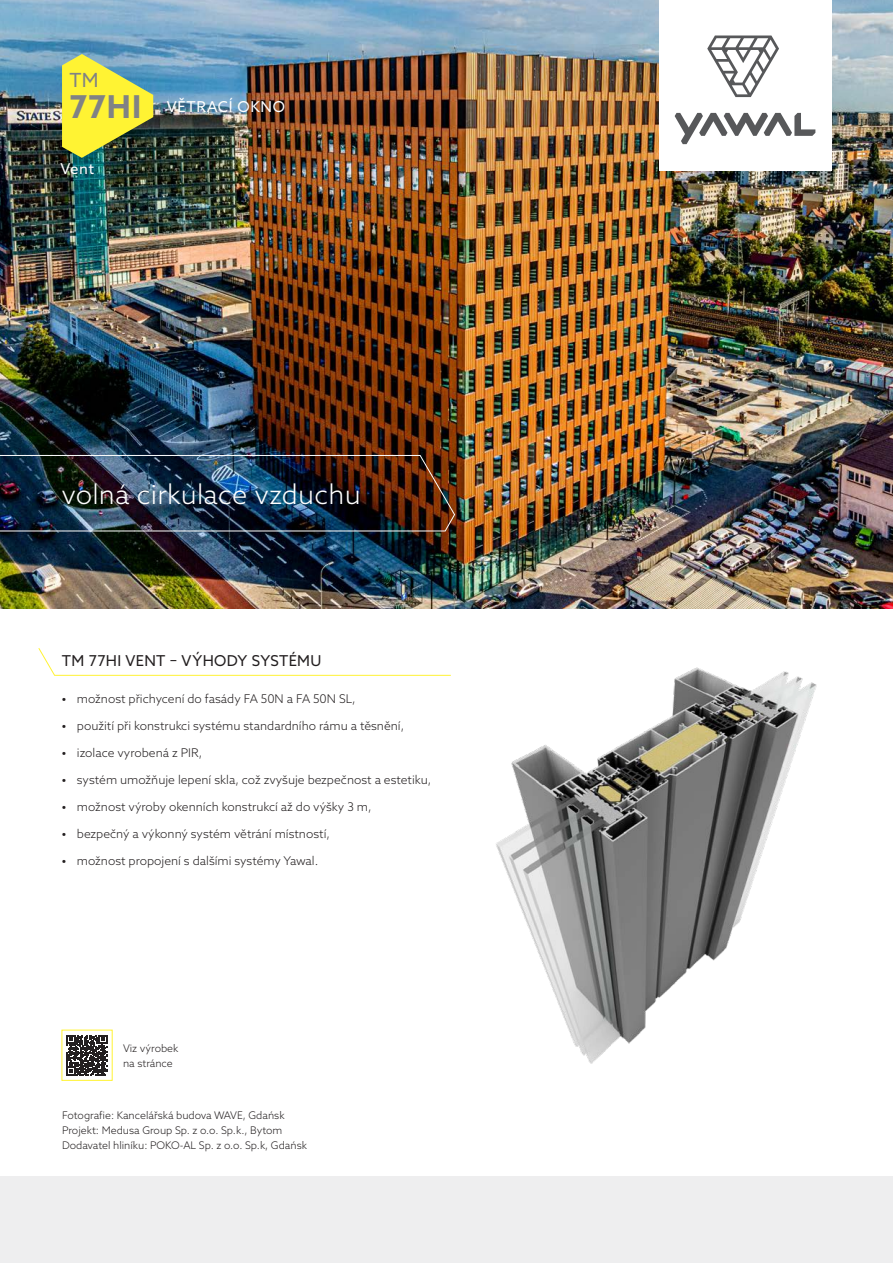
<style>
.page{position:relative;width:893px;height:1263px;background:#fff}
.page>*{position:absolute;margin:0;border:0;box-sizing:border-box;transform-origin:0 0}
.napis_w_ramce_na_obrazku{font:300 27px "Azo Sans";letter-spacing:.01em;color:#fff}
.t1{font:19.5px "Azo Sans";color:#808285}
.zalety_systemu{font:15px "Azo Sans";letter-spacing:.02em;color:#231f20}
.napis_obok_diamentu{font:15px "Azo Sans";letter-spacing:.05em;color:#fff}
.Podpis_pod_diamentem_szary{font:15px "Azo Sans";color:#fff}
.t2{font:300 12px "Azo Sans";color:#231f20}
.opis_zdjecia{font:300 10.5px/15px "Azo Sans";color:#231f20}
.s1{font-weight:700;font-size:31.5px;color:#808285}
.s2{font-weight:700}
</style>
<div class="page">
<img style="left:496px;top:667px;width:321px;height:397px">
<img style="left:0;top:0;width:893px;height:608px">
<div style="left:659px;top:0;width:172px;height:171px;background:#fff"></div>
<svg style="left:707px;top:36px;width:72px;height:61px"></svg>
<svg style="left:675px;top:113px;width:140px;height:31px"></svg>
<div style="left:0;top:1176px;width:893px;height:87px;background:#eeeeef"></div>
<svg style="left:38px;top:648px;width:413px;height:28px"></svg>
<svg style="left:62px;top:54px;width:91px;height:104px;background:#c1c64b"></svg>
<img style="left:0;top:455px;width:455px;height:77px">
<svg style="left:67px;top:1035px;width:40px;height:40px"></svg>
<h2 class="t1" style="left:69px;top:68px;width:31px">TM</h2>
<p class="napis_obok_diamentu" style="left:69px;top:97px;width:217px"><span class="s1">77HI</span> VĚTRACÍ OKNO</p>
<p class="Podpis_pod_diamentem_szary" style="left:60px;top:158px;width:35px">Vent</p>
<p class="napis_w_ramce_na_obrazku" style="left:62px;top:476px;width:301px">volná cirkulace vzduchu</p>
<p class="zalety_systemu" style="left:62px;top:651px;width:261px">TM 77HI VENT – VÝHODY SYSTÉMU</p>
<p class="t2" style="left:62px;top:691px;width:295px"><span class="s2">•</span> možnost přichycení do fasády FA 50N a FA 50N SL,</p>
<p class="t2" style="left:62px;top:718px;width:344px"><span class="s2">•</span> použití při konstrukci systému standardního rámu a těsnění,</p>
<p class="t2" style="left:62px;top:745px;width:142px"><span class="s2">•</span> izolace vyrobená z PIR,</p>
<p class="t2" style="left:62px;top:772px;width:371px"><span class="s2">•</span> systém umožňuje lepení skla, což zvyšuje bezpečnost a estetiku,</p>
<p class="t2" style="left:62px;top:799px;width:311px"><span class="s2">•</span> možnost výroby okenních konstrukcí až do výšky 3 m,</p>
<p class="t2" style="left:62px;top:826px;width:270px"><span class="s2">•</span> bezpečný a výkonný systém větrání místností,</p>
<p class="t2" style="left:62px;top:853px;width:258px"><span class="s2">•</span> možnost propojení s dalšími systémy Yawal.</p>
<p class="opis_zdjecia" style="left:123px;top:1040px;width:57px">Viz výrobek na stránce</p>
<p class="opis_zdjecia" style="left:62px;top:1107px;width:247px">Fotografie: Kancelářská budova WAVE, Gdańsk<br>Projekt: Medusa Group Sp. z o.o. Sp.k., Bytom<br>Dodavatel hliníku: POKO-AL Sp. z o.o. Sp.k, Gdańsk</p>
</div>
